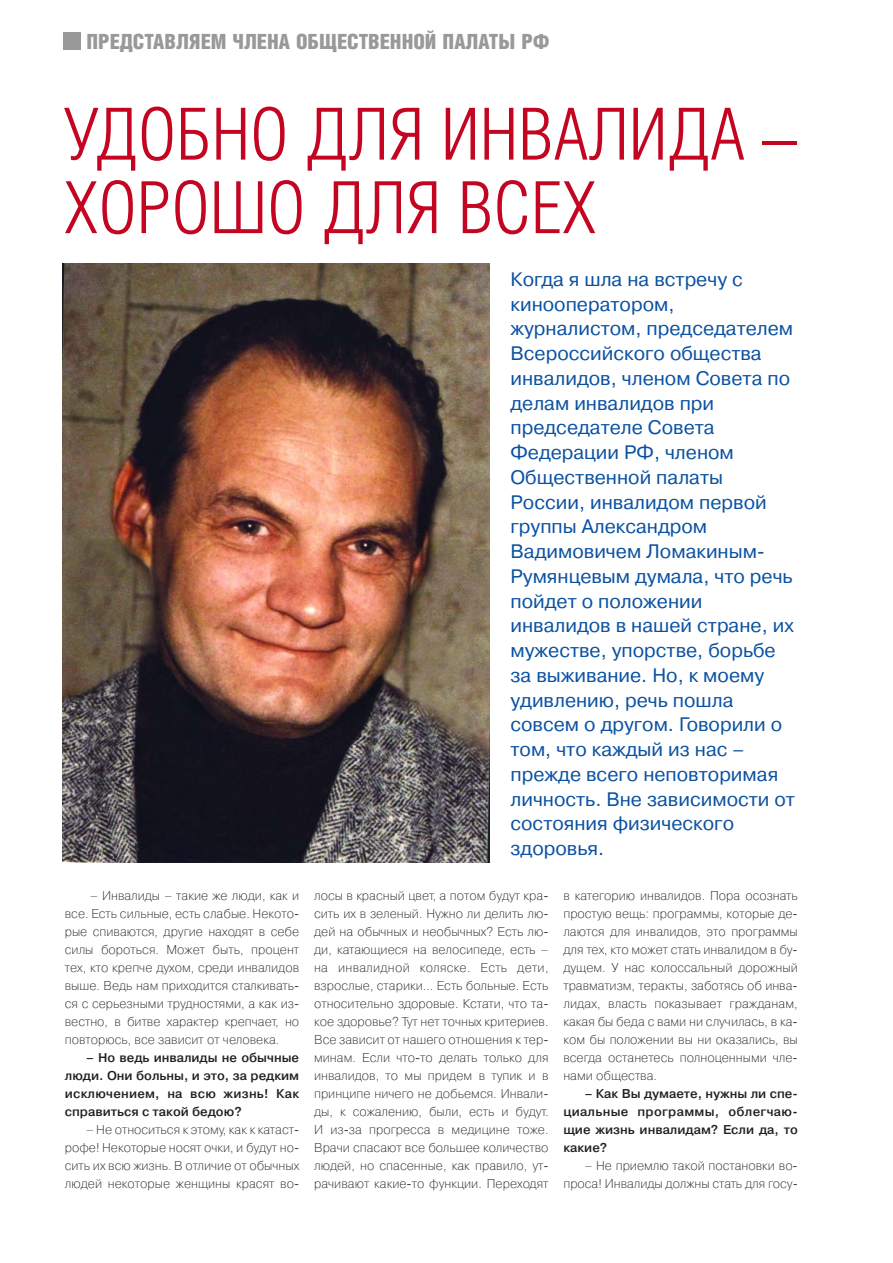
<style>
.page{position:relative;width:893px;height:1263px;background:#fff}
.page>*{position:absolute;margin:0;border:0;box-sizing:border-box;transform-origin:0 0}
.t1{font:300 72px/73.5px "Helios Cond";color:#c40522}
.t2{font:900 21px "Helios Cond";color:#999}
.t3{font:19.5px/24.8px "Pragmatica C";color:#0a51a1}
.t4{font:12.75px/18px "Pragmatica Light C";color:#231f20;text-align:justify}
.t5{font:700 12.75px/18px "Pragmatica Light C";color:#231f20;text-align:justify}
</style>
<div class="page">
<div style="left:63px;top:33px;width:17px;height:17px;background:#999"></div>
<img style="left:62px;top:264px;width:428px;height:598px">
<h2 class="t2" style="left:86px;top:36px;width:465px">ПРЕДСТАВЛЯЕМ ЧЛЕНА ОБЩЕСТВЕННОЙ ПАЛАТЫ РФ</h2>
<h1 class="t1" style="left:64px;top:114px;width:734px">УДОБНО ДЛЯ ИНВАЛИДА –<br>ХОРОШО ДЛЯ ВСЕХ</h1>
<p class="t3" style="left:510px;top:268px;width:286px">Когда я шла на встречу с кинооператором, журналистом, председателем<br>Всероссийского общества инвалидов, членом Совета по делам инвалидов при председателе Совета<br>Федерации РФ, членом<br>Общественной палаты<br>России, инвалидом первой группы Александром<br>Вадимовичем Ломакиным-<br>Румянцевым думала, что речь пойдет о положении инвалидов в нашей стране, их мужестве, упорстве, борьбе за выживание. Но, к моему удивлению, речь пошла совсем о другом. Говорили о том, что каждый из нас – прежде всего неповторимая личность. Вне зависимости от состояния физического здоровья.</p>
<p class="t4" style="left:65px;top:887px;width:236px;text-indent:25px">– Инвалиды – такие же люди, как и все. Есть сильные, есть слабые. Некото&shy;рые спиваются, другие находят в себе силы бороться. Может быть, процент тех, кто крепче духом, среди инвалидов выше. Ведь нам приходится сталкивать&shy;ся с серьезными трудностями, а как из&shy;вестно, в битве характер крепчает, но повторюсь, все зависит от человека.</p>
<p class="t5" style="left:65px;top:1049px;width:236px;text-indent:21px">– Но ведь инвалиды не обычные люди. Они больны, и это, за редким исключением, на всю жизнь! Как справиться с такой бедою?</p>
<p class="t4" style="left:65px;top:1121px;width:236px;text-indent:21px">– Не относиться к этому, как к катаст&shy;рофе! Некоторые носят очки, и будут но&shy;сить их всю жизнь. В отличие от обычных людей некоторые женщины красят во-</p>
<p class="t4" style="left:314px;top:887px;width:236px">лосы в красный цвет, а потом будут кра&shy;сить их в зеленый. Нужно ли делить лю&shy;дей на обычных и необычных? Есть лю&shy;ди, катающиеся на велосипеде, есть – на инвалидной коляске. Есть дети, взрослые, старики… Есть больные. Есть относительно здоровые. Кстати, что та&shy;кое здоровье? Тут нет точных критериев.<br>Все зависит от нашего отношения к тер&shy;минам. Если что-то делать только для инвалидов, то мы придем в тупик и в принципе ничего не добьемся. Инвали&shy;ды, к сожалению, были, есть и будут.<br>И из-за прогресса в медицине тоже.<br>Врачи спасают все большее количество людей, но спасенные, как правило, ут&shy;рачивают какие-то функции. Переходят</p>
<p class="t4" style="left:563px;top:887px;width:236px">в категорию инвалидов. Пора осознать простую вещь: программы, которые де&shy;лаются для инвалидов, это программы для тех, кто может стать инвалидом в бу&shy;дущем. У нас колоссальный дорожный травматизм, теракты, заботясь об инва&shy;лидах, власть показывает гражданам, какая бы беда с вами ни случилась, в ка&shy;ком бы положении вы ни оказались, вы всегда останетесь полноценными чле&shy;нами общества.</p>
<p class="t5" style="left:563px;top:1085px;width:236px;text-indent:21px">– Как Вы думаете, нужны ли спе&shy;циальные программы, облегчаю&shy;щие жизнь инвалидам? Если да, то какие?</p>
<p class="t4" style="left:563px;top:1157px;width:236px;text-align:right">– Не приемлю такой постановки во&shy;проса! Инвалиды должны стать для госу-</p>
</div>
